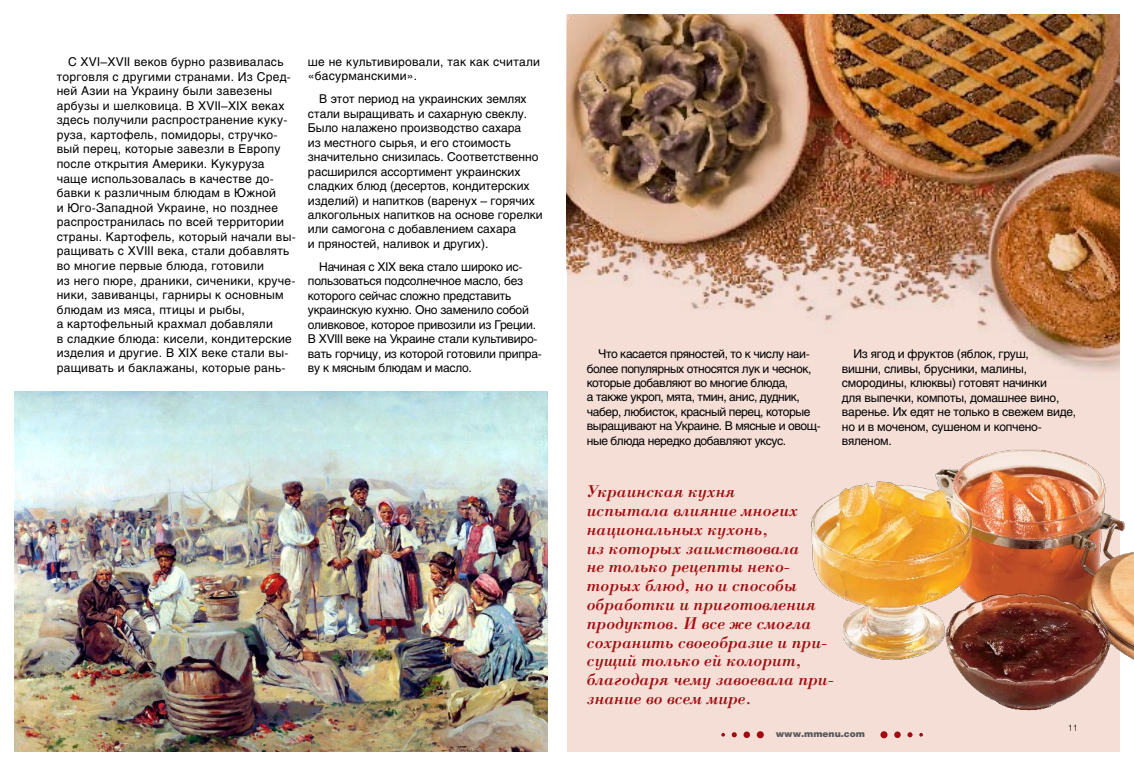
<style>
.page{position:relative;width:1134px;height:766px;background:#fff}
.page>*{position:absolute;margin:0;border:0;box-sizing:border-box;transform-origin:0 0}
.t1{font:italic 17.6px/18.8px "Borjomi C";color:#a10c10}
.t2{font:12px/14.6px "Helios";letter-spacing:.02em;color:#000}
.t3{font:12px/14.4px "Helios";letter-spacing:-.02em;color:#000}
.t4{font:12px/14.4px "Helios";color:#000}
.t5{font:12px/14.4px "Helios";letter-spacing:-.035em;color:#000}
.t6{font:900 9px "Helios";color:#58595b}
.t7{font:300 9px "Helios";color:#000}
</style>
<div class="page">
<div style="left:567px;top:14px;width:553px;height:737px;background:#f4ded6"></div>
<img style="left:567px;top:14px;width:553px;height:357px">
<img style="left:14px;top:391px;width:533px;height:360px">
<img style="left:811px;top:449px;width:323px;height:262px">
<div style="left:757px;top:731px;width:7px;height:7px;background:#a10c10;border-radius:50%"></div>
<div style="left:743px;top:731px;width:7px;height:6px;background:#a10c10;border-radius:50%"></div>
<svg style="left:732px;top:732px;width:5px;height:5px"></svg>
<svg style="left:721px;top:733px;width:4px;height:3px"></svg>
<div style="left:880px;top:731px;width:7px;height:7px;background:#a10c10;border-radius:50%"></div>
<div style="left:894px;top:731px;width:7px;height:6px;background:#a10c10;border-radius:50%"></div>
<svg style="left:907px;top:732px;width:5px;height:5px"></svg>
<svg style="left:919px;top:733px;width:4px;height:3px"></svg>
<p class="t2" style="left:57px;top:54px;width:241px;text-indent:11px">С ХVI–ХVII веков бурно развивалась торговля с другими странами. Из Сред&shy;ней Азии на Украину были завезены арбузы и шелковица. В ХVII–ХIХ веках здесь получили распространение куку&shy;руза, картофель, помидоры, стручко&shy;вый перец, которые завезли в Европу после открытия Америки. Кукуруза чаще использовалась в качестве до&shy;бавки к различным блюдам в Южной<br>и Юго-Западной Украине, но позднее распространилась по всей территории страны. Картофель, который начали вы&shy;ращивать с ХVIII века, стали добавлять во многие первые блюда, готовили<br>из него пюре, драники, сиченики, круче&shy;ники, завиванцы, гарниры к основным блюдам из мяса, птицы и рыбы,<br>а картофельный крахмал добавляли<br>в сладкие блюда: кисели, кондитерские изделия и другие. В ХIХ веке стали вы&shy;ращивать и баклажаны, которые рань-</p>
<p class="t2" style="left:308px;top:54px;width:234px">ше не культивировали, так как считали «басурманскими».</p>
<p class="t4" style="left:308px;top:92px;width:236px;text-indent:11px">В этот период на украинских землях стали выращивать и сахарную свеклу.<br>Было налажено производство сахара<br>из местного сырья, и его стоимость значительно снизилась. Соответственно расширился ассортимент украинских сладких блюд (десертов, кондитерских изделий) и напитков (варенух – горячих алкогольных напитков на основе горелки или самогона с добавлением сахара<br>и пряностей, наливок и других).</p>
<p class="t3" style="left:308px;top:259px;width:235px;text-indent:11px">Начиная с ХIХ века стало широко ис&shy;пользоваться подсолнечное масло, без которого сейчас сложно представить украинскую кухню. Оно заменило собой оливковое, которое привозили из Греции.<br>В ХVIII веке на Украине стали культивиро&shy;вать горчицу, из которой готовили припра&shy;ву к мясным блюдам и масло.</p>
<p class="t5" style="left:587px;top:346px;width:236px;text-indent:11px">Что касается пряностей, то к числу наи&shy;более популярных относятся лук и чеснок, которые добавляют во многие блюда,<br>а также укроп, мята, тмин, анис, дудник, чабер, любисток, красный перец, которые выращивают на Украине. В мясные и овощ&shy;ные блюда нередко добавляют уксус.</p>
<p class="t3" style="left:842px;top:346px;width:236px;text-indent:11px">Из ягод и фруктов (яблок, груш,<br>вишни, сливы, брусники, малины, смородины, клюквы) готовят начинки<br>для выпечки, компоты, домашнее вино, варенье. Их едят не только в свежем виде, но и в моченом, сушеном и копчено&shy;вяленом.</p>
<p class="t1" style="left:587px;top:481px;width:248px">Украинская кухня<br>испытала влияние многих национальных кухонь,<br>из которых заимствовала<br>не только рецепты неко&shy;торых блюд, но и способы обработки и приготовления продуктов. И все же смогла сохранить своеобразие и при&shy;сущий только ей колорит, благодаря чему завоевала при&shy;знание во всем мире.</p>
<p class="t7" style="left:1068px;top:722px;width:12px">11</p>
<p class="t6" style="left:776px;top:727px;width:91px">www.mmenu.com</p>
</div>
